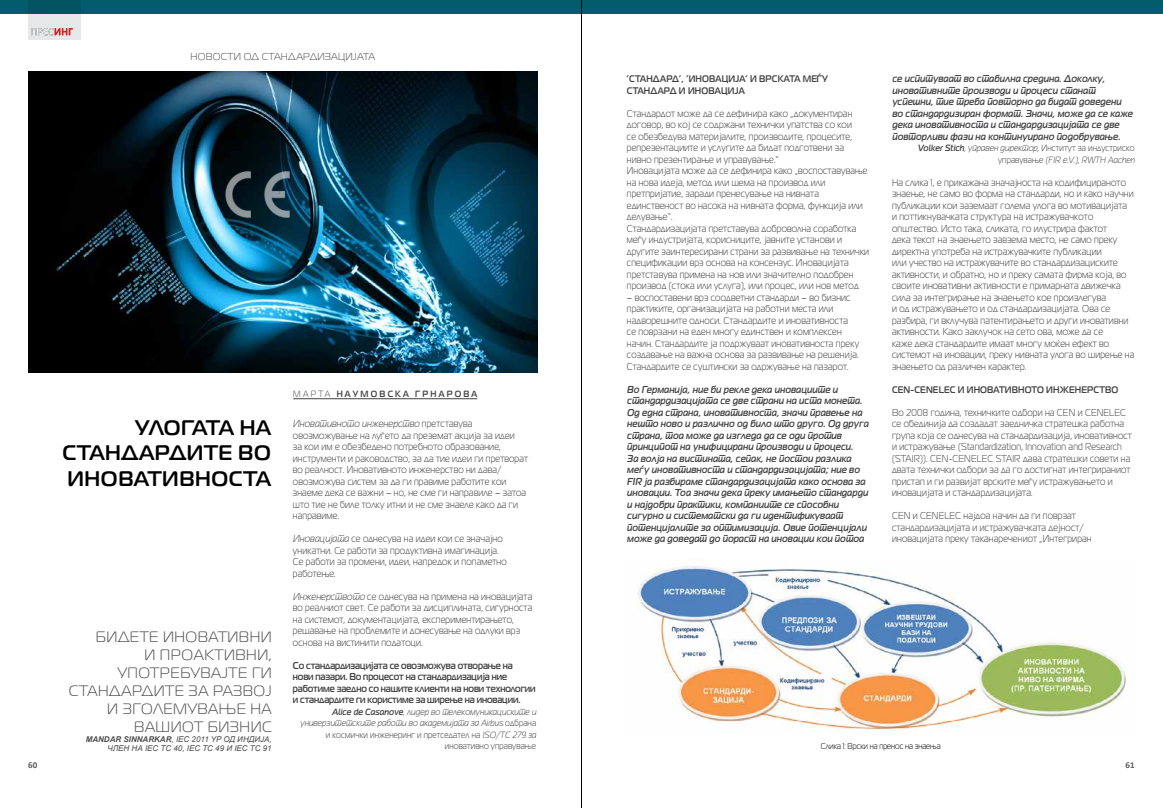
<style>
.page{position:relative;width:1163px;height:808px;background:#fff}
.page>*{position:absolute;margin:0;border:0;box-sizing:border-box;transform-origin:0 0}
.t1{font:700 21px/25.2px "ONE";letter-spacing:.03em;color:#000;text-align:justify}
.t2{font:15px/18px "ONE";color:#4d4d4f;text-align:right}
.t3{font:10px/11.5px "ONE";letter-spacing:.02em;color:#414042;scale:.9 1}
.t4{font:italic 700 10px/11.5px "ONE";letter-spacing:.02em;color:#414042;scale:.9 1}
.t5{font:700 10px/11.5px "ONE";letter-spacing:-.01em;color:#414042;scale:.9 1}
.t6{font:10px "ONE";letter-spacing:.02em;color:#4d4d4f}
.t7{font:700 9.5px/11.5px "ONE";letter-spacing:.02em;color:#414042;scale:.9 1}
.t8{font:italic 9px/11.5px "ONE";letter-spacing:.02em;color:#414042;text-align:right;scale:.9 1}
.t9{font:700 9px "ONE";letter-spacing:.275em;color:#414042;scale:.9 1}
.t10{font:9px "ONE";color:#414042;scale:.9 1}
.t11{font:700 9px "Calibri";color:#58595b}
.t12{font:8.5px "ONE";color:#000;scale:.9 1}
.t13{font:italic 8px/9.6px "Arial";color:#4d4d4f;text-align:right}
.s1{font-weight:700}
.s2{font-style:italic}
.s3{font-style:normal}
</style>
<div class="page">
<img style="left:637px;top:566px;width:489px;height:165px">
<img style="left:28px;top:72px;width:509px;height:300px">
<hr style="left:293px;top:398px;width:184px;height:1px;background:#414042">
<img style="left:217px;top:165px;width:91px;height:64px">
<div style="left:581px;top:0;width:581px;height:14px;background:#025c6b"></div>
<div style="left:0;top:0;width:581px;height:14px;background:#025c6b"></div>
<svg style="left:28px;top:14px;width:53px;height:26px"></svg>
<hr style="left:581px;top:0;width:1px;height:808px;background:#000">
<svg style="left:31px;top:28px;width:42px;height:7px"></svg>
<p class="t6" style="left:190px;top:51px;width:186px">НОВОСТИ ОД СТАНДАРДИЗАЦИЈАТА</p>
<h1 class="t1" style="left:62px;top:415px;width:210px;text-indent:73px">УЛОГАТА НА СТАНДАРДИТЕ ВО ИНОВАТИВНОСТА</h1>
<h2 class="t2" style="left:144px;top:628px;width:31px">иновативни<br>и проактивни</h2>
<h2 class="t2" style="left:269px;top:646px;width:4px">,</h2>
<h2 class="t2" style="left:118px;top:664px;width:11px">употребувајте</h2>
<h2 class="t2" style="left:252px;top:664px;width:10px">ги</h2>
<h2 class="t2" style="left:69px;top:682px;width:12px">стандардите</h2>
<h2 class="t2" style="left:189px;top:682px;width:35px">за развој</h2>
<h2 class="t2" style="left:107px;top:700px;width:28px">и зголемување</h2>
<h2 class="t2" style="left:250px;top:700px;width:12px">на</h2>
<h2 class="t2" style="left:134px;top:718px;width:13px">вашиот</h2>
<h2 class="t2" style="left:208px;top:718px;width:12px">бизнис</h2>
<p class="t13" style="left:86px;top:734px;width:187px"><span class="s1">MANDAR SINNARKAR</span>, IEC 2011 YP од Индија, член на IEC TC 40, IEC TC 49 и IEC TC 91</p>
<h2 class="t2" style="left:96px;top:628px;width:22px">Бидете</h2>
<p class="t10" style="left:293px;top:389px;width:20px">М арта</p>
<p class="t9" style="left:336px;top:388px;width:47px">Нау мовс</p>
<p class="t9" style="left:395px;top:388px;width:40px">ка Грнарова</p>
<p class="t3" style="left:293px;top:418px;width:263px"><span class="s2">Иновативното инженерство</span> претставува овозможување на луѓето да преземат акција за идеи<br>за кои им е обезбедено потребното образование, инструменти и раководство, за да тие идеи ги претворат во реалност. Иновативното инженерство ни дава/ овозможува систем за да ги правиме работите кои знаеме дека се важни – но, не сме ги направиле – затоа што тие не биле толку итни и не сме знаеле како да ги направиме.</p>
<p class="t3" style="left:293px;top:533px;width:239px"><span class="s2">Иновацијата</span> се однесува на идеи кои се значајно уникатни. Се работи за продуктивна имагинација.<br>Се работи за промени, идеи, напредок и попаметно работење.</p>
<p class="t3" style="left:293px;top:590px;width:267px"><span class="s2">Инженерството</span> се однесува на примена на иновацијата во реалниот свет. Се работи за дисциплината, сигурноста на системот, документацијата, експериментирањето, решавање на проблемите и донесување на одлуки врз основа на вистинити податоци.</p>
<p class="t5" style="left:293px;top:659px;width:271px">Со стандардизацијата се овозможува отворање на нови пазари. Во процесот на стандардизација ние работиме заедно со нашите клиенти на нови технологии и стандардите ги користиме за ширење на иновации.</p>
<p class="t8" style="left:300px;top:706px;width:264px"><span class="s1">Alice de Casanove</span>, лидер во телекомуникациските и универзитетските работи во академијата за Airbus <span class="s3">одбрана и космички инженеринг и претседател на</span> ISO/TC 279 за <span class="s3">иновативно управување</span></p>
<p class="t7" style="left:626px;top:73px;width:225px">’СТАНДАРД’, ’ИНОВАЦИЈА’ И ВРСКАТА МЕЃУ<br>СТАНДАРД И ИНОВАЦИЈА</p>
<p class="t3" style="left:626px;top:107px;width:270px">Стандардот може да се дефинира како „документиран договор, во кој се содржани технички упатства со кои<br>се обезбедува материјалите, производите, процесите, репрезентациите и услугите да бидат подготвени за нивно презентирање и управување.“<br>Иновацијата може да се дефинира како „воспоставување на нова идеја, метод или шема на производ или претпријатие, заради пренесување на нивната единственост во насока на нивната форма, функција или делување“.<br>Стандардизацијата претставува доброволна соработка меѓу индустријата, корисниците, јавните установи и другите заинтересирани страни за развивање на технички спецификации врз основа на консензус. Иновацијата претставува примена на нов или значително подобрен производ (стока или услуга), или процес, или нов метод</p>
<p class="t3" style="left:626px;top:291px;width:259px">– воспоставени врз соодветни стандарди – во бизнис практиките, организацијата на работни места или надворешните односи. Стандардите и иновативноста се поврзани на еден многу единствен и комплексен начин. Стандардите ја подржуваат иновативноста преку создавање на важна основа за развивање на решенија.<br>Стандардите се суштински за одржување на пазарот.</p>
<p class="t4" style="left:626px;top:383px;width:270px">Во Германија, ние би рекле дека иновациите и стандардизацијата се две страни на иста монета.<br>Од една страна, иновативноста, значи правење на нешто ново и различно од било што друго. Од друга страна, тоа може да изгледа да се оди против принципот на унифицирани производи и процеси.<br>За волја на вистината, сепак, не постои разлика меѓу иновативноста и стандардизацијата; ние во FIR ја разбираме стандардизацијата како основа за иновации. Тоа значи дека преку имањето стандарди и најдобри практики, компаниите се способни сигурно и систематски да ги идентификуваат потенцијалите за оптимизација. Овие потенцијали може да доведат до пораст на иновации кои потоа</p>
<p class="t4" style="left:891px;top:72px;width:269px">се испитуваат во стабилна средина. Доколку, иновативните производи и процеси станат успешни, тие треба повторно да бидат доведени во стандардизиран формат. Значи, може да се каже дека иновативноста и стандардизацијата се две повторливи фази на континуирано подобрување.</p>
<p class="t8" style="left:917px;top:142px;width:242px"><span class="s1">Volker Stich</span>, управен директор, <span class="s3">Институт за индустриско управување</span> (FIR e.V.), RWTH Aachen</p>
<p class="t3" style="left:891px;top:176px;width:270px">На слика 1, е прикажана значајноста на кодифицираното знаење, не само во форма на стандарди, но и како научни публикации кои заземаат голема улога во мотивацијата и поттикнувачката структура на истражувачкото општество. Исто така, сликата, го илустрира фактот<br>дека текот на знаењето завзема место, не само преку директна употреба на истражувачките публикации<br>или учество на истражувачите во стандардизациските активности, и обратно, но и преку самата фирма која, во своите иновативни активности е примарната движечка сила за интегрирање на знаењето кое произлегува<br>и од истражувањето и од стандардизацијата. Ова се разбира, ги вклучува патентирањето и други иновативни активности. Како заклучок на сето ова, може да се<br>каже дека стандардите имаат многу моќен ефект во системот на иновации, преку нивната улога во ширење на знаењето од различен карактер.</p>
<p class="t7" style="left:891px;top:383px;width:253px">CEN-CENELEC И ИНОВАТИВНОТО ИНЖЕНЕРСТВО</p>
<p class="t3" style="left:891px;top:406px;width:268px">Во 2008 година, техничките одбори на CEN и CENELEC се обединија да создадат заедничка стратешка работна група која се однесува на стандардизација, иновативност и истражување (Standardization, Innovation and Research (STAIR)). CEN-CENELEC STAIR дава стратешки совети на двата технички одбори за да го достигнат интегрираниот пристап и ги развијат врските меѓу истражувањето и иновацијата и стандардизацијата.</p>
<p class="t3" style="left:891px;top:510px;width:223px">CEN и CENELEC најдоа начин да ги поврзат стандардизацијата и истражувачката дејност/ иновацијата преку таканаречениот „Интегриран</p>
<p class="t12" style="left:820px;top:741px;width:134px">Слика 1: Врски на пренос на знаења</p>
<p class="t11" style="left:28px;top:759px;width:11px">60</p>
<p class="t11" style="left:1125px;top:759px;width:11px">61</p>
</div>
